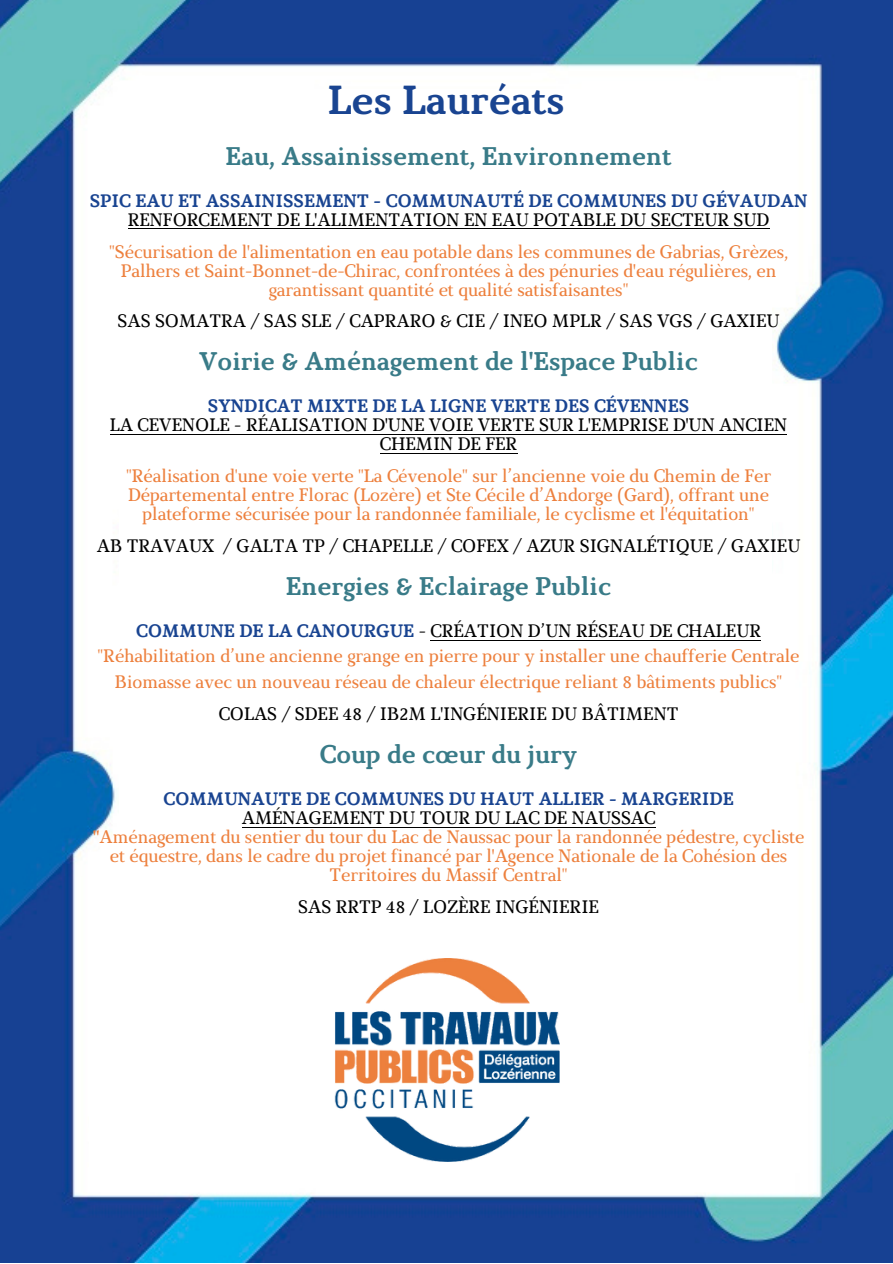
<style>
.page{position:relative;width:893px;height:1264px;background:#fff}
.page>*{position:absolute;margin:0;border:0;box-sizing:border-box;transform-origin:0 0}
.t1{font:700 40.5px "Marta";color:#194491}
.t2{font:700 25.5px "Marta";color:#397b88}
.t3{font:18px/19px "Marta";color:#ed803d;text-align:center}
.t4{font:18px/19px "Marta";color:#000;text-align:center}
.t5{font:700 18px/19px "Marta";color:#194491;text-align:center}
.s1{font-weight:400;color:#000}
.s2{font-family:"Minion Pro"}
.s3{font-weight:700;color:#194491}
.s4{color:#000}
.s5{font-family:"Minion Pro";font-weight:700}
</style>
<div class="page">
<img style="left:0;top:0;width:892px;height:1262px">
<div style="left:119px;top:89px;width:652px;height:1084px;background:#fff"></div>
<div style="left:89px;top:1003px;width:714px;height:170px;background:#fff"></div>
<img style="left:334px;top:958px;width:225px;height:203px">
<hr style="left:128px;top:228px;width:641px;height:1px;background:#000">
<hr style="left:110px;top:434px;width:677px;height:1px;background:#000">
<hr style="left:380px;top:453px;width:137px;height:1px;background:#000">
<hr style="left:431px;top:640px;width:329px;height:1px;background:#000">
<hr style="left:242px;top:827px;width:413px;height:1px;background:#000">
<p class="t1" style="left:328px;top:83px;width:238px">Les Lauréats</p>
<p class="t2" style="left:225px;top:145px;width:447px">Eau, Assainissement, Environnement</p>
<p class="t5" style="left:90px;top:192px;width:719px">SPIC EAU ET ASSAINISSEMENT - COMMUNAUTÉ DE COMMUNES DU GÉVAUDAN<br><span class="s1">RENFORCEMENT DE L'ALIMENTATION EN EAU POTABLE DU SECTEUR SUD</span></p>
<p class="t3" style="left:109px;top:243px;width:680px"><span class="s2">"</span>Sécurisation de l'alimentation en eau potable dans les communes de Gabrias, Grèzes,<br>Palhers et Saint-Bonnet-de-Chirac, confrontées à des pénuries d'eau régulières, en garantissant quantité et qualité satisfaisantes<span class="s2">"</span></p>
<p class="t4" style="left:117px;top:313px;width:663px">SAS SOMATRA / SAS SLE / CAPRARO &amp; CIE / INEO MPLR / SAS VGS / GAXIEU</p>
<p class="t2" style="left:199px;top:351px;width:500px">Voirie &amp; Aménagement de l'Espace Public</p>
<p class="t4" style="left:110px;top:398px;width:678px"><span class="s3">SYNDICAT MIXTE DE LA LIGNE VERTE DES CÉVENNES<br></span>LA CEVENOLE - RÉALISATION D'UNE VOIE VERTE SUR L'EMPRISE D'UN ANCIEN<br>CHEMIN DE FER</p>
<p class="t3" style="left:126px;top:468px;width:646px"><span class="s2">"</span>Réalisation d<span class="s2">'</span>une voie verte <span class="s2">"</span>La Cévenole<span class="s2">"</span> sur l’ancienne voie du Chemin de Fer<br>Départemental entre Florac (Lozère) et Ste Cécile d’Andorge (Gard), offrant une plateforme sécurisée pour la randonnée familiale, le cyclisme et l'équitation<span class="s2">"</span></p>
<p class="t4" style="left:97px;top:538px;width:705px">AB TRAVAUX / GALTA TP / CHAPELLE / COFEX / AZUR SIGNALÉTIQUE / GAXIEU</p>
<p class="t2" style="left:286px;top:576px;width:327px">Energies &amp; Eclairage Public</p>
<p class="t3" style="left:98px;top:620px;width:703px;line-height:25.2px"><span class="s3">COMMUNE DE LA CANOURGUE</span> <span class="s4">- CRÉATION D’UN RÉSEAU DE CHALEUR </span><span class="s2">"</span>Réhabilitation d’une ancienne grange en pierre pour y installer une chaufferie Centrale<br>Biomasse avec un nouveau réseau de chaleur électrique reliant 8 bâtiments publics<span class="s2">"</span></p>
<p class="t4" style="left:219px;top:706px;width:461px">COLAS / SDEE 48 / IB2M L'INGÉNIERIE DU BÂTIMENT</p>
<p class="t2" style="left:320px;top:744px;width:259px">Coup de cœur du jury</p>
<p class="t3" style="left:93px;top:791px;width:713px"><span class="s3">COMMUNAUTE DE COMMUNES DU HAUT ALLIER - MARGERIDE </span><span class="s4">AMÉNAGEMENT DU TOUR DU LAC DE NAUSSAC<br></span><span class="s5">"</span>Aménagement du sentier du tour du Lac de Naussac pour la randonnée pédestre, cycliste et équestre, dans le cadre du projet financé par l'Agence Nationale de la Cohésion des Territoires du Massif Central<span class="s2">"</span></p>
<p class="t4" style="left:298px;top:899px;width:302px">SAS RRTP 48 / LOZÈRE INGÉNIERIE</p>
</div>
